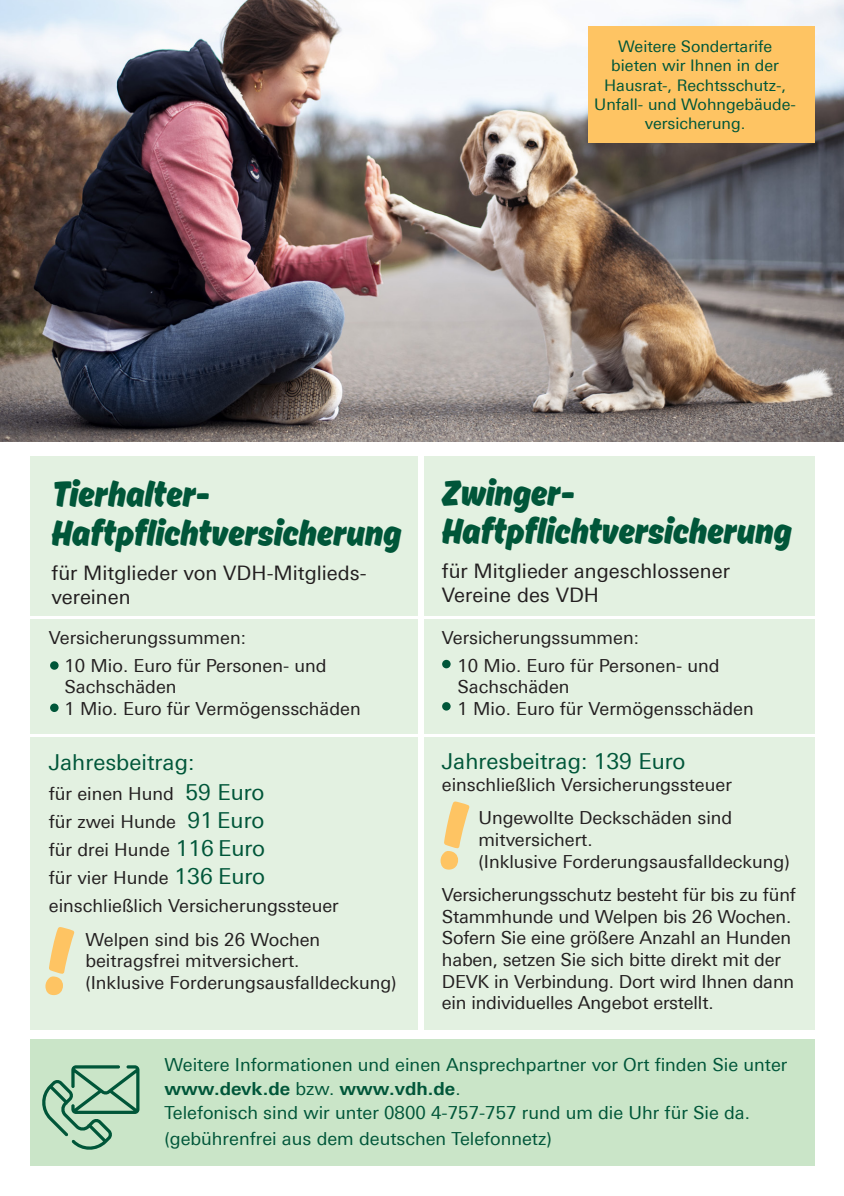
<style>
.page{position:relative;width:844px;height:1196px;background:#fff}
.page>*{position:absolute;margin:0;border:0;box-sizing:border-box;transform-origin:0 0}
.t1{font:700 38px/38.4px "Ahkio";color:#005639}
.t2{font:22px "Univers Next Pro";color:#005639}
.t3{font:20px/24px "Univers Next Pro";color:#231f20}
.t4{font:18px/21.6px "Univers Next Pro";color:#231f20}
.t5{font:18px/24px "Univers Next Pro";color:#005639}
.t6{font:16px/19.2px "Univers Next Pro";color:#005639;text-align:center}
.s1{font-size:22px;color:#005639}
.s2{font-weight:700}
</style>
<div class="page">
<div style="left:30px;top:1038px;width:785px;height:127px;background:#cae5c8"></div>
<div style="left:30px;top:456px;width:785px;height:573px;background:#e3f1e1"></div>
<img style="left:0;top:0;width:844px;height:442px">
<div style="left:418px;top:442px;width:5px;height:595px;background:#fff"></div>
<svg style="left:42px;top:1065px;width:97px;height:85px"></svg>
<div style="left:50px;top:661px;width:9px;height:8px;background:#005639;border-radius:50%"></div>
<div style="left:50px;top:703px;width:9px;height:9px;background:#005639;border-radius:50%"></div>
<div style="left:442px;top:659px;width:8px;height:9px;background:#005639;border-radius:50%"></div>
<div style="left:442px;top:702px;width:8px;height:8px;background:#005639;border-radius:50%"></div>
<hr style="left:17px;top:616px;width:809px;height:2px;background:#fff">
<hr style="left:16px;top:734px;width:809px;height:3px;background:#fff">
<svg style="left:45px;top:927px;width:29px;height:67px"></svg>
<svg style="left:440px;top:801px;width:29px;height:68px"></svg>
<div style="left:588px;top:26px;width:226px;height:116px;background:#fec463"></div>
<p class="t6" style="left:594px;top:37px;width:203px">Weitere Sondertarife bieten wir Ihnen in der<br>Hausrat-, Rechtsschutz-,<br>Unfall- und Wohngebäude&shy;versicherung.</p>
<h1 class="t1" style="left:51px;top:475px;width:351px">Tierhalter-<br>Haftpflichtversicherung</h1>
<p class="t3" style="left:51px;top:560px;width:316px">für Mitglieder von VDH-Mitglieds&shy;vereinen</p>
<p class="t4" style="left:64px;top:623px;width:263px;line-height:28px;text-indent:-16px">Versicherungssummen:<br>10 Mio. Euro für Personen- und</p>
<p class="t4" style="left:64px;top:676px;width:298px">Sachschäden<br>1 Mio. Euro für Vermögensschäden</p>
<p class="t2" style="left:49px;top:749px;width:147px">Jahresbeitrag:</p>
<p class="t4" style="left:49px;top:779px;width:291px;line-height:28px">für einen Hund <span class="s1">59 Euro<br></span>für zwei Hunde <span class="s1">91 Euro<br></span>für drei Hunde <span class="s1">116 Euro<br></span>für vier Hunde <span class="s1">136 Euro </span>einschließlich Versicherungssteuer</p>
<p class="t4" style="left:85px;top:928px;width:313px">Welpen sind bis 26 Wochen beitragsfrei mitversichert.<br>(Inklusive Forderungsausfalldeckung)</p>
<h1 class="t1" style="left:442px;top:473px;width:351px">Zwinger-<br>Haftpflichtversicherung</h1>
<p class="t3" style="left:442px;top:559px;width:289px">für Mitglieder angeschlossener<br>Vereine des VDH</p>
<p class="t4" style="left:457px;top:623px;width:263px;line-height:28px;text-indent:-16px">Versicherungssummen:<br>10 Mio. Euro für Personen- und</p>
<p class="t4" style="left:457px;top:676px;width:298px">Sachschäden<br>1 Mio. Euro für Vermögensschäden</p>
<p class="t2" style="left:442px;top:748px;width:245px">Jahresbeitrag: 139 Euro</p>
<p class="t4" style="left:442px;top:767px;width:292px;line-height:33.6px;text-align:right">einschließlich Versicherungssteuer<br>Ungewollte Deckschäden sind</p>
<p class="t4" style="left:478px;top:828px;width:313px">mitversichert.<br>(Inklusive Forderungsausfalldeckung)</p>
<p class="t4" style="left:442px;top:883px;width:356px">Versicherungsschutz besteht für bis zu fünf Stammhunde und Welpen bis 26 Wochen.<br>Sofern Sie eine größere Anzahl an Hunden haben, setzen Sie sich bitte direkt mit der DEVK in Verbindung. Dort wird Ihnen dann ein individuelles Angebot erstellt.</p>
<p class="t5" style="left:164px;top:1051px;width:624px">Weitere Informationen und einen Ansprechpartner vor Ort finden Sie unter <span class="s2">www.devk.de</span> bzw. <span class="s2">www.vdh.de</span>.<br>Telefonisch sind wir unter 0800 4-757-757 rund um die Uhr für Sie da.</p>
<p class="t5" style="left:164px;top:1125px;width:389px">(gebührenfrei aus dem deutschen Telefonnetz)</p>
</div>
